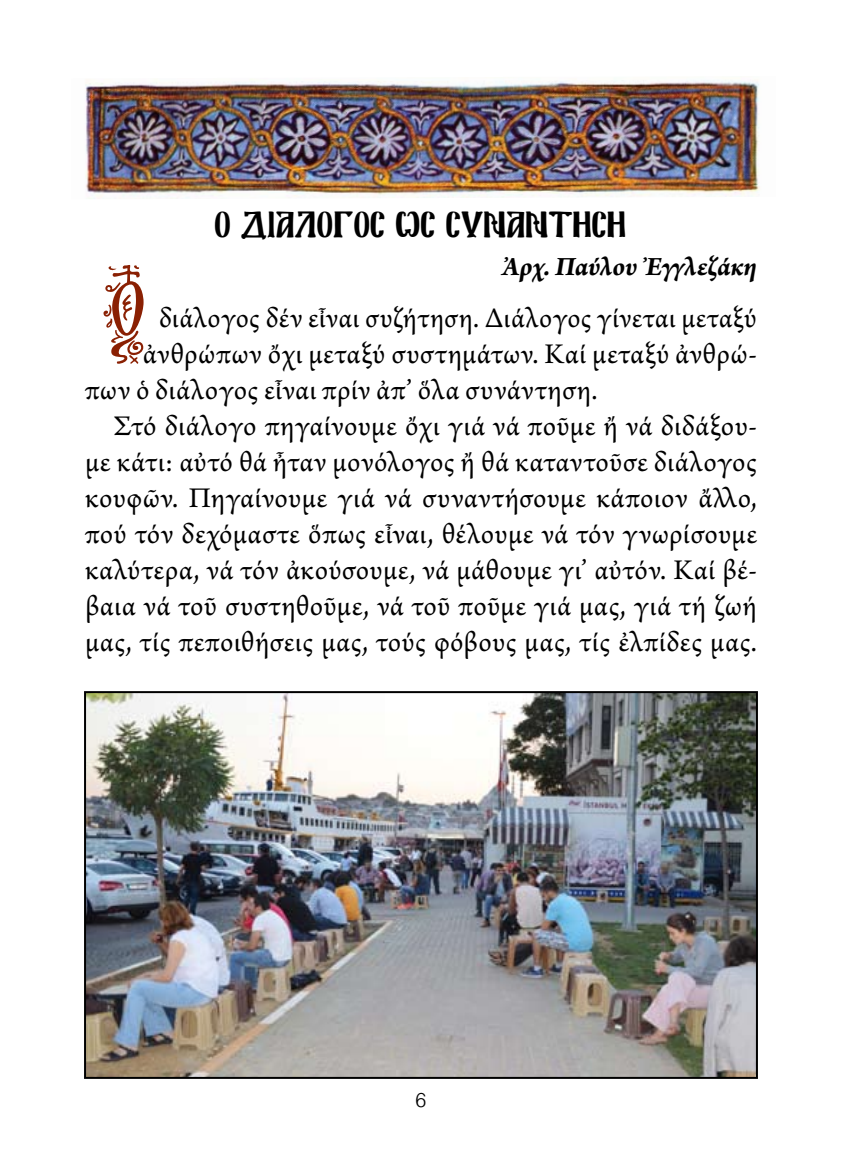
<style>
.page{position:relative;width:842px;height:1163px;background:#fff}
.page>*{position:absolute;margin:0;border:0;box-sizing:border-box;transform-origin:0 0}
.t1{font:100px "Mg Konstantinos";color:#8a2003}
.t2{font:32px "Mg Ekklisia Normal";color:#000}
.t3{font:30px "Arno Pro";letter-spacing:.02em;color:#000}
.t4{font:italic 700 28px "Arno Pro";letter-spacing:-.005em;color:#000}
.t5{font:300 20px "UB Helvetica";color:#000}
</style>
<div class="page">
<img style="left:85px;top:79px;width:675px;height:120px">
<img style="left:87px;top:694px;width:668px;height:381px">
<div style="left:84px;top:691px;width:674px;height:387px;border:2px solid #000"></div>
<p class="t2" style="left:215px;top:212px;width:413px">O DIALOGOS VS SYNANTHSH</p>
<p class="t4" style="left:503px;top:250px;width:256px">Ἀρχ. Παύλου Ἐγγλεζάκη</p>
<h1 class="t1" style="left:103px;top:265px;width:47px">O</h1>
<p class="t3" style="left:159px;top:300px;width:599px">διάλογος δέν εἶναι συζήτηση. Διάλογος γίνεται μεταξύ</p>
<p class="t3" style="left:143px;top:336px;width:615px">ἀνθρώπων ὄχι μεταξύ συστημάτων. Καί μεταξύ ἀνθρώ-</p>
<p class="t3" style="left:85px;top:372px;width:514px">πων ὁ διάλογος εἶναι πρίν ἀπ’ ὅλα συνάντηση.</p>
<p class="t3" style="left:113px;top:408px;width:645px">Στό διάλογο πηγαίνουμε ὄχι γιά νά ποῦμε ἤ νά διδάξου-</p>
<p class="t3" style="left:85px;top:444px;width:673px">με κάτι: αὐτό θά ἦταν μονόλογος ἤ θά καταντοῦσε διάλογος</p>
<p class="t3" style="left:85px;top:480px;width:673px">κουφῶν. Πηγαίνουμε γιά νά συναντήσουμε κάποιον ἄλλο,</p>
<p class="t3" style="left:85px;top:516px;width:673px">πού τόν δεχόμαστε ὅπως εἶναι, θέλουμε νά τόν γνωρίσουμε</p>
<p class="t3" style="left:85px;top:552px;width:673px">καλύτερα, νά τόν ἀκούσουμε, νά μάθουμε γι’ αὐτόν. Καί βέ-</p>
<p class="t3" style="left:85px;top:588px;width:673px">βαια νά τοῦ συστηθοῦμε, νά τοῦ ποῦμε γιά μας, γιά τή ζωή</p>
<p class="t3" style="left:85px;top:624px;width:673px">μας, τίς πεποιθήσεις μας, τούς φόβους μας, τίς ἐλπίδες μας.</p>
<p class="t5" style="left:416px;top:1087px;width:12px">6</p>
</div>
